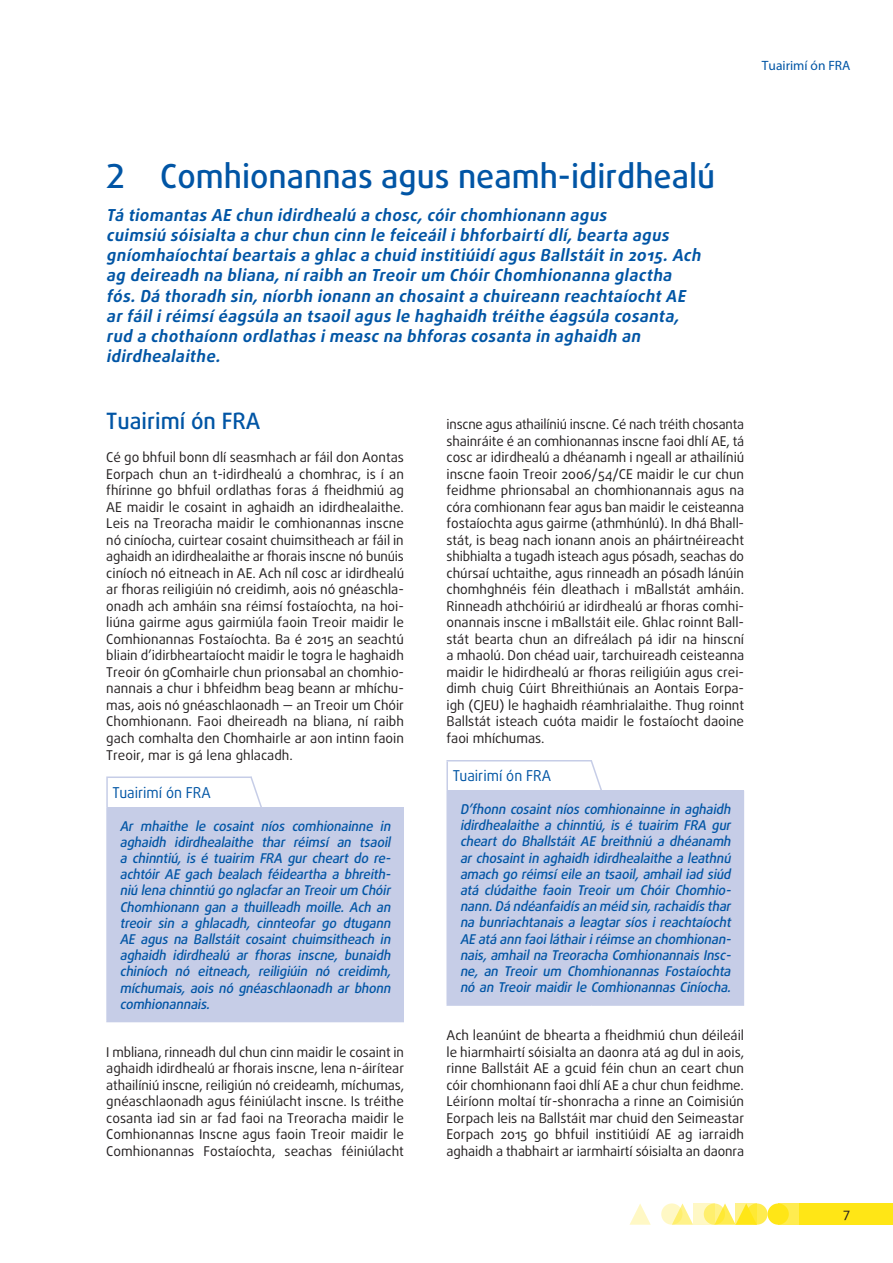
<style>
.page{position:relative;width:893px;height:1263px;background:#fff}
.page>*{position:absolute;margin:0;border:0;box-sizing:border-box;transform-origin:0 0}
.title_1{font:500 33px "Daxline Pro";color:#0155a5}
.title_2{font:500 22.5px "Daxline Pro";color:#0155a5}
.intro_chapter{font:italic 700 16.5px/20.2px "Daxline Pro";color:#0155a5}
.opinion_header{font:15px "Daxline Pro";color:#0155a5;scale:.95 1}
.body_text{font:13.5px/16.5px "Daxline Pro";color:#231f20;text-align:justify}
.opinion_text{font:italic 500 13.5px/16.2px "Daxline Pro";color:#0155a5;text-align:justify}
.t1{font:13.5px "Myriad Pro";color:#0155a5}
</style>
<div class="page">
<div style="left:746px;top:1203px;width:21px;height:22px;background:#ffec50;border-radius:50%"></div>
<div style="left:778px;top:1203px;width:21px;height:22px;background:#ffec50"></div>
<div style="left:799px;top:1203px;width:94px;height:22px;background:#ffe616"></div>
<svg style="left:675px;top:1203px;width:18px;height:22px"></svg>
<svg style="left:629px;top:1204px;width:22px;height:21px"></svg>
<div style="left:767px;top:1203px;width:22px;height:22px;background:#ffe616;border-radius:50%"></div>
<svg style="left:718px;top:1203px;width:18px;height:22px"></svg>
<svg style="left:704px;top:1203px;width:21px;height:22px"></svg>
<svg style="left:661px;top:1203px;width:21px;height:22px"></svg>
<svg style="left:736px;top:1203px;width:21px;height:22px"></svg>
<svg style="left:693px;top:1203px;width:21px;height:22px"></svg>
<div style="left:107px;top:807px;width:296px;height:214px;background:#c6cde7"></div>
<hr style="left:402px;top:807px;width:2px;height:214px;background:#c6cde7">
<hr style="left:106px;top:807px;width:2px;height:214px;background:#c6cde7">
<hr style="left:106px;top:1021px;width:146px;height:1px;background:#c6cde7">
<hr style="left:252px;top:1021px;width:152px;height:1px;background:#c6cde7">
<hr style="left:106px;top:776px;width:146px;height:2px;background:#c6cde7">
<hr style="left:106px;top:778px;width:2px;height:29px;background:#c6cde7">
<div style="left:447px;top:791px;width:296px;height:214px;background:#c6cde7"></div>
<hr style="left:743px;top:791px;width:1px;height:213px;background:#c6cde7">
<hr style="left:446px;top:791px;width:2px;height:213px;background:#c6cde7">
<hr style="left:446px;top:1004px;width:146px;height:2px;background:#c6cde7">
<hr style="left:592px;top:1004px;width:152px;height:2px;background:#c6cde7">
<hr style="left:446px;top:760px;width:146px;height:1px;background:#c6cde7">
<hr style="left:446px;top:761px;width:2px;height:30px;background:#c6cde7">
<svg style="left:249px;top:776px;width:13px;height:31px"></svg>
<svg style="left:589px;top:761px;width:14px;height:30px"></svg>
<p class="t1" style="left:762px;top:57px;width:90px">Tuairimí ón FRA</p>
<p class="title_1" style="left:106px;top:154px;width:610px">2 Comhionannas agus neamh-idirdhealú</p>
<p class="intro_chapter" style="left:106px;top:205px;width:600px">Tá tiomantas AE chun idirdhealú a chosc,cóirchomhionann agus<br>cuimsiú sóisialta a churchun cinn le feiceáilibhforbairtídlí,bearta agus gníomhaíochtaíbeartais a ghlac a chuid institiúidíagus Ballstáitin 2015.Ach ag deireadh na bliana,níraibh an Treoirum ChóirChomhionanna glactha fós.Dá thoradh sin,níorbh ionann an chosainta chuireann reachtaíochtAE arfáiliréimsíéagsúla an tsaoilagus le haghaidh tréithe éagsúla cosanta, rud a chothaíonn ordlathas imeasc na bhforas cosanta in aghaidh an idirdhealaithe.</p>
<p class="title_2" style="left:106px;top:406px;width:156px">Tuairimí ón FRA</p>
<p class="body_text" style="left:106px;top:449px;width:299px">Cé go bhfuil bonn dlí seasmhach ar fáil don Aontas Eorpach chun an t-idirdhealú a chomhrac, is í an fhírinne go bhfuil ordlathas foras á fheidhmiú ag AE maidir le cosaint in aghaidh an idirdhealaithe.<br>Leis na Treoracha maidir le comhionannas inscne nó ciníocha, cuirtear cosaint chuimsitheach ar fáil in aghaidh an idirdhealaithe ar fhorais inscne nó bunúis ciníoch nó eitneach in AE. Ach níl cosc ar idirdhealú ar fhoras reiligiúin nó creidimh, aois nó gnéaschla&shy;onadh ach amháin sna réimsí fostaíochta, na hoi&shy;liúna gairme agus gairmiúla faoin Treoir maidir le Comhionannas Fostaíochta. Ba é 2015 an seachtú bliain d’idirbheartaíocht maidir le togra le haghaidh Treoir ón gComhairle chun prionsabal an chomhio&shy;nannais a chur i bhfeidhm beag beann ar mhíchu&shy;mas, aois nó gnéaschlaonadh — an Treoir um Chóir Chomhionann. Faoi dheireadh na bliana, ní raibh gach comhalta den Chomhairle ar aon intinn faoin Treoir, mar is gá lena ghlacadh.</p>
<p class="opinion_header" style="left:112px;top:782px;width:105px">Tuairimí ón FRA</p>
<p class="opinion_text" style="left:120px;top:818px;width:275px">Ar mhaithe le cosaint níos comhionainne in aghaidh idirdhealaithe thar réimsí an tsaoil a chinntiú, is é tuairim FRA gur cheart do re&shy;achtóir AE gach bealach féideartha a bhreith&shy;niú lena chinntiú go nglacfaran Treoirum Chóir Chomhionann gan a thuilleadh moille. Ach an treoir sin a ghlacadh, cinnteofar go dtugann AE agus na Ballstáit cosaint chuimsitheach in aghaidh idirdhealú ar fhoras inscne, bunaidh chiníoch nó eitneach, reiligiúin nó creidimh, míchumais, aois nó gnéaschlaonadh ar bhonn comhionannais.</p>
<p class="body_text" style="left:106px;top:1043px;width:299px">I mbliana, rinneadh dul chun cinn maidir le cosaint in aghaidh idirdhealú ar fhorais inscne, lena n-áirítear athailíniú inscne, reiligiún nó creideamh, míchumas, gnéaschlaonadh agus féiniúlacht inscne. Is tréithe cosanta iad sin ar fad faoi na Treoracha maidir le Comhionannas Inscne agus faoin Treoir maidir le Comhionannas Fostaíochta, seachas féiniúlacht</p>
<p class="body_text" style="left:446px;top:416px;width:299px">inscne agus athailíniú inscne. Cé nach tréith chosanta shainráite é an comhionannas inscne faoi dhlí AE, tá cosc ar idirdhealú a dhéanamh i ngeall ar athailíniú inscne faoin Treoir 2006/54/CE maidir le cur chun feidhme phrionsabal an chomhionannais agus na córa comhionann fear agus ban maidir le ceisteanna fostaíochta agus gairme (athmhúnlú). In dhá Bhall&shy;stát, is beag nach ionann anois an pháirtnéireacht shibhialta a tugadh isteach agus pósadh, seachas do chúrsaí uchtaithe, agus rinneadh an pósadh lánúin chomhghnéis féin dleathach i mBallstát amháin.<br>Rinneadh athchóiriú ar idirdhealú ar fhoras comhi&shy;onannais inscne i mBallstáit eile. Ghlac roinnt Ball&shy;stát bearta chun an difreálach pá idir na hinscní a mhaolú. Don chéad uair, tarchuireadh ceisteanna maidir le hidirdhealú ar fhoras reiligiúin agus crei&shy;dimh chuig Cúirt Bhreithiúnais an Aontais Eorpa&shy;igh (CJEU) le haghaidh réamhrialaithe. Thug roinnt Ballstát isteach cuóta maidir le fostaíocht daoine faoi mhíchumas.</p>
<p class="opinion_header" style="left:453px;top:766px;width:105px">Tuairimí ón FRA</p>
<p class="opinion_text" style="left:460px;top:801px;width:275px">D’fhonn cosaint níos comhionainne in aghaidh idirdhealaithe a chinntiú, is é tuairim FRA gur cheart do Bhallstáit AE breithniú a dhéanamh ar chosaint in aghaidh idirdhealaithe a leathnú amach go réimsí eile an tsaoil, amhail iad siúd atá clúdaithe faoin Treoir um Chóir Chomhio&shy;nann.Dá ndéanfaidísan méid sin,rachaidísthar na bunriachtanais a leagtar síos i reachtaíocht AE atá ann faoiláthairiréimse an chomhionan&shy;nais,amhailna Treoracha ComhionannaisInsc&shy;ne, an Treoir um Chomhionannas Fostaíochta nó an Treoir maidir le Comhionannas Ciníocha.</p>
<p class="body_text" style="left:446px;top:1027px;width:299px">Ach leanúint de bhearta a fheidhmiú chun déileáil le hiarmhairtí sóisialta an daonra atá ag dul in aois, rinne Ballstáit AE a gcuid féin chun an ceart chun cóir chomhionann faoi dhlí AE a chur chun feidhme.<br>Léiríonn moltaí tír-shonracha a rinne an Coimisiún Eorpach leis na Ballstáit mar chuid den Seimeastar Eorpach 2015 go bhfuil institiúidí AE ag iarraidh aghaidh a thabhairt ar iarmhairtí sóisialta an daonra</p>
<p class="body_text" style="left:843px;top:1205px;width:9px">7</p>
</div>
